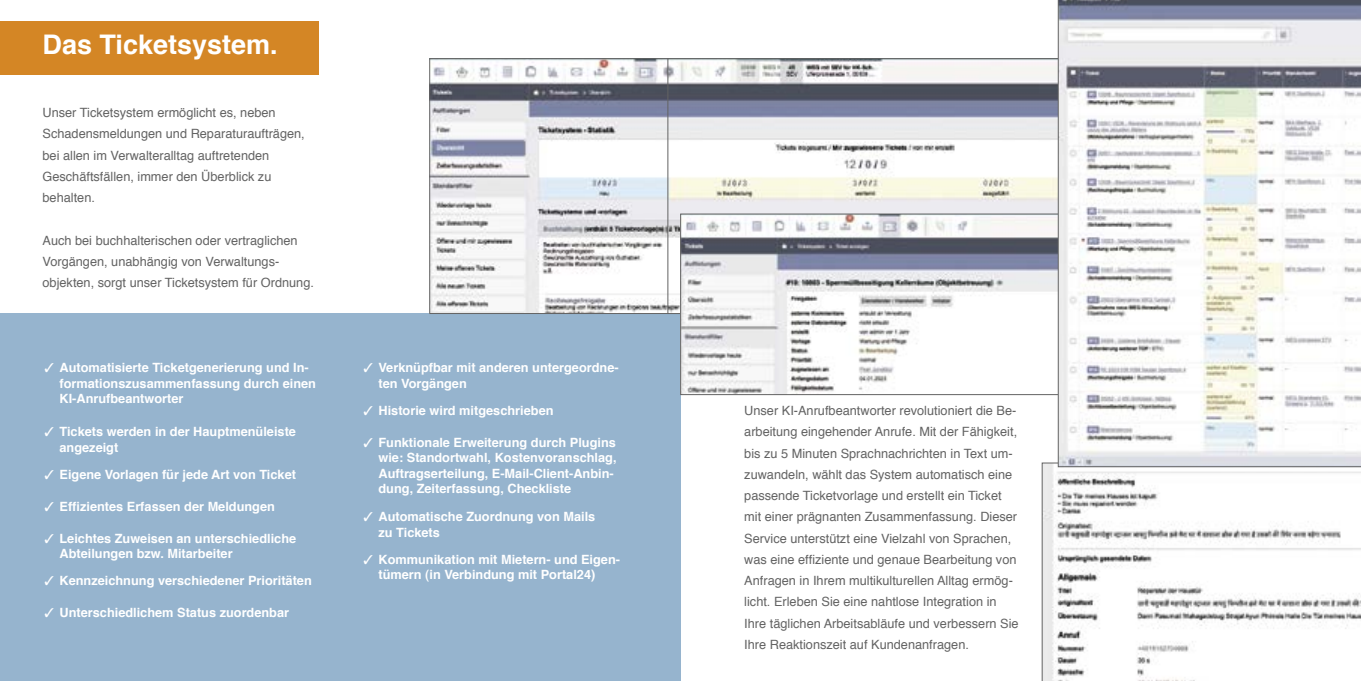
<style>
.page{position:relative;width:1361px;height:681px;background:#fff}
.page>*{position:absolute;margin:0;border:0;box-sizing:border-box;transform-origin:0 0}
.t1{font:700 27px "Helvetica";color:#fff}
.t2{font:12.75px/21.3px "Helvetica";color:#636363}
.t3{font:700 12.75px/15.3px "Helvetica";color:#fff}
</style>
<div class="page">
<div style="left:0;top:21px;width:319px;height:53px;background:#d48625"></div>
<div style="left:0;top:313px;width:680px;height:367px;background:#96b4ce"></div>
<svg style="left:429px;top:58px;width:238px;height:256px"></svg>
<svg style="left:667px;top:58px;width:391px;height:256px"></svg>
<svg style="left:680px;top:214px;width:378px;height:181px"></svg>
<svg style="left:1042px;top:462px;width:319px;height:218px"></svg>
<svg style="left:1058px;top:0;width:303px;height:467px"></svg>
<h1 class="t1" style="left:43px;top:23px;width:237px">Das Ticketsystem.</h1>
<p class="t2" style="left:43px;top:102px;width:264px">Unser Ticketsystem ermöglicht es, neben Schadensmeldungen und Reparaturaufträgen, bei allen im Verwalteralltag auftretenden Geschäftsfällen, immer den Überblick zu behalten.</p>
<p class="t2" style="left:43px;top:230px;width:273px">Auch bei buchhalterischen oder vertraglichen<br>Vorgängen, unabhängig von Verwaltungs&shy;objekten, sorgt unser Ticketsystem für Ordnung.</p>
<p class="t3" style="left:60px;top:360px;width:258px;text-indent:-15px">✓ Automatisierte Ticketgenerierung und In&shy;formationszusammenfassung durch einen<br>KI-Anrufbeantworter</p>
<p class="t3" style="left:60px;top:424px;width:238px;text-indent:-15px">✓ Tickets werden in der Hauptmenüleiste angezeigt</p>
<p class="t3" style="left:45px;top:466px;width:253px">✓ Eigene Vorlagen für jede Art von Ticket</p>
<p class="t3" style="left:45px;top:498px;width:232px">✓ Effizientes Erfassen der Meldungen</p>
<p class="t3" style="left:60px;top:530px;width:238px;text-indent:-15px">✓ Leichtes Zuweisen an unterschiedliche<br>Abteilungen bzw. Mitarbeiter</p>
<p class="t3" style="left:45px;top:573px;width:269px">✓ Kennzeichnung verschiedener Prioritäten</p>
<p class="t3" style="left:45px;top:605px;width:246px">✓ Unterschiedlichem Status zuordenbar</p>
<p class="t3" style="left:378px;top:360px;width:242px;text-indent:-15px">✓ Verknüpfbar mit anderen untergeordne&shy;ten Vorgängen</p>
<p class="t3" style="left:364px;top:403px;width:191px">✓ Historie wird mitgeschrieben</p>
<p class="t3" style="left:378px;top:434px;width:240px;text-indent:-15px">✓ Funktionale Erweiterung durch Plugins wie: Standortwahl, Kostenvoranschlag, Auftragserteilung, E-Mail-Client-Anbin&shy;dung, Zeiterfassung, Checkliste</p>
<p class="t3" style="left:378px;top:509px;width:218px;text-indent:-15px">✓ Automatische Zuordnung von Mails zu Tickets</p>
<p class="t3" style="left:378px;top:551px;width:243px;text-indent:-15px">✓ Kommunikation mit Mietern- und Eigen&shy;tümern (in Verbindung mit Portal24)</p>
<p class="t2" style="left:744px;top:400px;width:276px">Unser KI-Anrufbeantworter revolutioniert die Be&shy;arbeitung eingehender Anrufe. Mit der Fähigkeit, bis zu 5 Minuten Sprachnachrichten in Text um&shy;zuwandeln, wählt das System automatisch eine passende Ticketvorlage und erstellt ein Ticket mit einer prägnanten Zusammenfassung. Dieser Service unterstützt eine Vielzahl von Sprachen, was eine effiziente und genaue Bearbeitung von Anfragen in Ihrem multikulturellen Alltag ermög&shy;licht. Erleben Sie eine nahtlose Integration in Ihre täglichen Arbeitsabläufe und verbessern Sie Ihre Reaktionszeit auf Kundenanfragen.</p>
</div>
